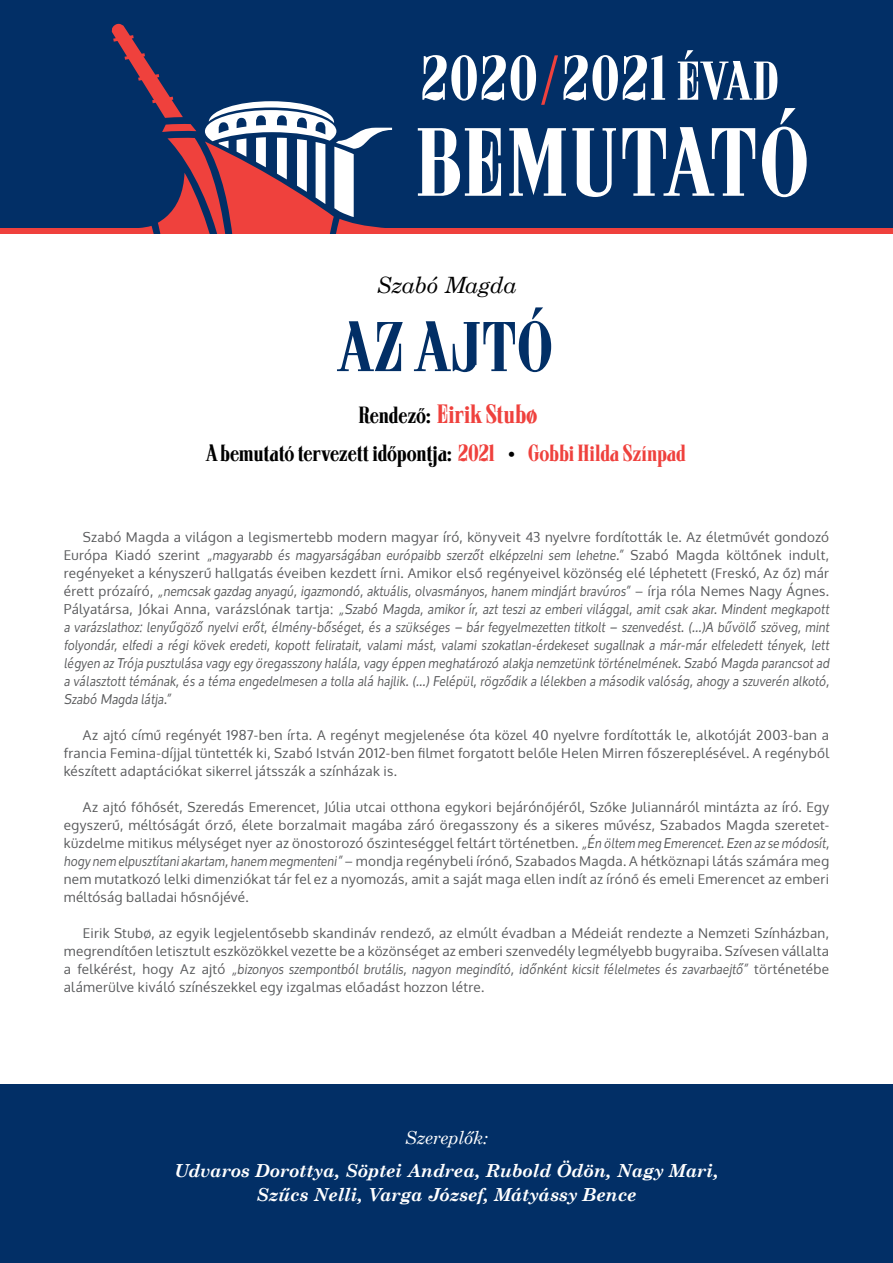
<style>
.page{position:relative;width:893px;height:1263px;background:#fff}
.page>*{position:absolute;margin:0;border:0;box-sizing:border-box;transform-origin:0 0}
.t1{font:93px "ARB08 Extreme Roman Leon";letter-spacing:.025em;color:#fff}
.t2{font:67.5px "ARB08 Extreme Roman Leon";letter-spacing:.025em;color:#022f66}
.t3{font:60px "ARB08 Extreme Roman Leon";letter-spacing:.03em;color:#fff}
.t4{font:25.5px "ARB08 Extreme Roman Leon";color:#ef413d}
.t5{font:22.5px "ARB08 Extreme Roman Leon";letter-spacing:-.01em;color:#000}
.t6{font:italic 22.5px "Century Schoolbook";letter-spacing:-.005em;color:#000}
.t7{font:italic 700 18px/24px "Century Schoolbook";letter-spacing:-.01em;color:#fff;text-align:center}
.t8{font:italic 18px "Century Schoolbook";letter-spacing:-.005em;color:#fff}
.t9{font:13.5px/18px "Oxygen";letter-spacing:.025em;color:#58595b;text-align:justify}
.t10{font:italic 13.5px/18px "Oxygen";letter-spacing:.015em;color:#58595b;text-align:justify}
.s1{font-family:"Oxygen";font-weight:300;color:#ef413d}
.s2{font-size:52.5px}
.s3{font-size:22.5px;color:#000}
.s4{font-size:17.85px}
.s5{color:#ef413d}
.s6{font-style:normal}
.s7{font-style:italic}
</style>
<div class="page">
<div style="left:0;top:0;width:893px;height:234px;background:#022f66"></div>
<div style="left:0;top:1084px;width:893px;height:179px;background:#022f66"></div>
<div style="left:0;top:229px;width:149px;height:12px;background:#ef413d"></div>
<svg style="left:110px;top:23px;width:282px;height:211px"></svg>
<div style="left:371px;top:229px;width:522px;height:12px;background:#ef413d"></div>
<div style="left:0;top:234px;width:893px;height:13px;background:#fff"></div>
<h3 class="t3" style="left:421px;top:43px;width:359px">2020<span class="s1">/</span>2021 <span class="s2">évad</span></h3>
<h1 class="t1" style="left:415px;top:108px;width:395px">bemutató</h1>
<h3 class="t6" style="left:376px;top:268px;width:142px">Szabó Magda</h3>
<h2 class="t2" style="left:340px;top:307px;width:214px">Az ajtó</h2>
<h3 class="t4" style="left:359px;top:399px;width:181px"><span class="s3">Rendező:</span> Eirik Stubo<span class="s4">/</span></h3>
<h3 class="t5" style="left:207px;top:439px;width:481px">A bemutató tervezett időpontja: <span class="s5">2021</span> • <span class="s5">Gobbi Hilda Színpad</span></h3>
<p class="t10" style="left:64px;top:527px;width:767px;text-indent:19px"><span class="s6">Szabó Magda a világon a legismertebb modern magyar író, könyveit 43 nyelvre fordították le. Az életművét gondozó Európa Kiadó szerint</span> „magyarabb és magyarságában európaibb szerzőt elképzelni sem lehetne.” <span class="s6">Szabó Magda költőnek indult, regényeket a kényszerű hallgatás éveiben kezdett írni. Amikor első regényeivel közönség elé léphetett (Freskó, Az őz) már érett prózaíró,</span> „nemcsak gazdag anyagú, igazmondó, aktuális, olvasmányos, hanem mindjárt bravúros” <span class="s6">– írja róla Nemes Nagy Ágnes.<br>Pályatársa, Jókai Anna, varázslónak tartja:</span> „Szabó Magda, amikor ír, azt teszi az emberi világgal, amit csak akar. Mindent megkapott a varázslathoz: lenyűgöző nyelvi erőt, élmény-bőséget, és a szükséges – bár fegyelmezetten titkolt – szenvedést. (…)A bűvölő szöveg, mint folyondár, elfedi a régi kövek eredeti, kopott feliratait, valami mást, valami szokatlan-érdekeset sugallnak a már-már elfeledett tények, lett légyen az Trója pusztulása vagy egy öregasszony halála, vagy éppen meghatározó alakja nemzetünk történelmének. Szabó Magda parancsot ad a választott témának, és a téma engedelmesen a tolla alá hajlik. (…) Felépül, rögződik a lélekben a második valóság, ahogy a szuverén alkotó, Szabó Magda látja.”</p>
<p class="t9" style="left:64px;top:726px;width:767px;text-indent:19px">Az ajtó című regényét 1987-ben írta. A regényt megjelenése óta közel 40 nyelvre fordították le, alkotóját 2003-ban a francia Femina-díjjal tüntették ki, Szabó István 2012-ben filmet forgatott belőle Helen Mirren főszereplésével. A regényből készített adaptációkat sikerrel játsszák a színházak is.</p>
<p class="t9" style="left:64px;top:798px;width:767px;text-indent:19px">Az ajtó főhősét, Szeredás Emerencet, Júlia utcai otthona egykori bejárónőjéről, Szőke Juliannáról mintázta az író. Egy egyszerű, méltóságát őrző, élete borzalmait magába záró öregasszony és a sikeres művész, Szabados Magda szeretet&shy;küzdelme mitikus mélységet nyer az önostorozó őszinteséggel feltárt történetben. <span class="s7">„Én öltem meg Emerencet. Ezen az se módosít, hogy nem elpusztítani akartam, hanem megmenteni”</span> – mondja regénybeli írónő, Szabados Magda. A hétköznapi látás számára meg nem mutatkozó lelki dimenziókat tár fel ez a nyomozás, amit a saját maga ellen indít az írónő és emeli Emerencet az emberi méltóság balladai hősnőjévé.</p>
<p class="t9" style="left:64px;top:924px;width:767px;text-indent:19px">Eirik Stubø, az egyik legjelentősebb skandináv rendező, az elmúlt évadban a Médeiát rendezte a Nemzeti Színházban, megrendítően letisztult eszközökkel vezette be a közönséget az emberi szenvedély legmélyebb bugyraiba. Szívesen vállalta a felkérést, hogy Az ajtó <span class="s7">„bizonyos szempontból brutális, nagyon megindító, időnként kicsit félelmetes és zavarbaejtő”</span> történetébe alámerülve kiváló színészekkel egy izgalmas előadást hozzon létre.</p>
<h3 class="t8" style="left:405px;top:1124px;width:85px">Szereplők:</h3>
<h3 class="t7" style="left:174px;top:1157px;width:546px">Udvaros Dorottya, Söptei Andrea, Rubold Ödön, Nagy Mari,<br>Szűcs Nelli, Varga József, Mátyássy Bence</h3>
</div>
